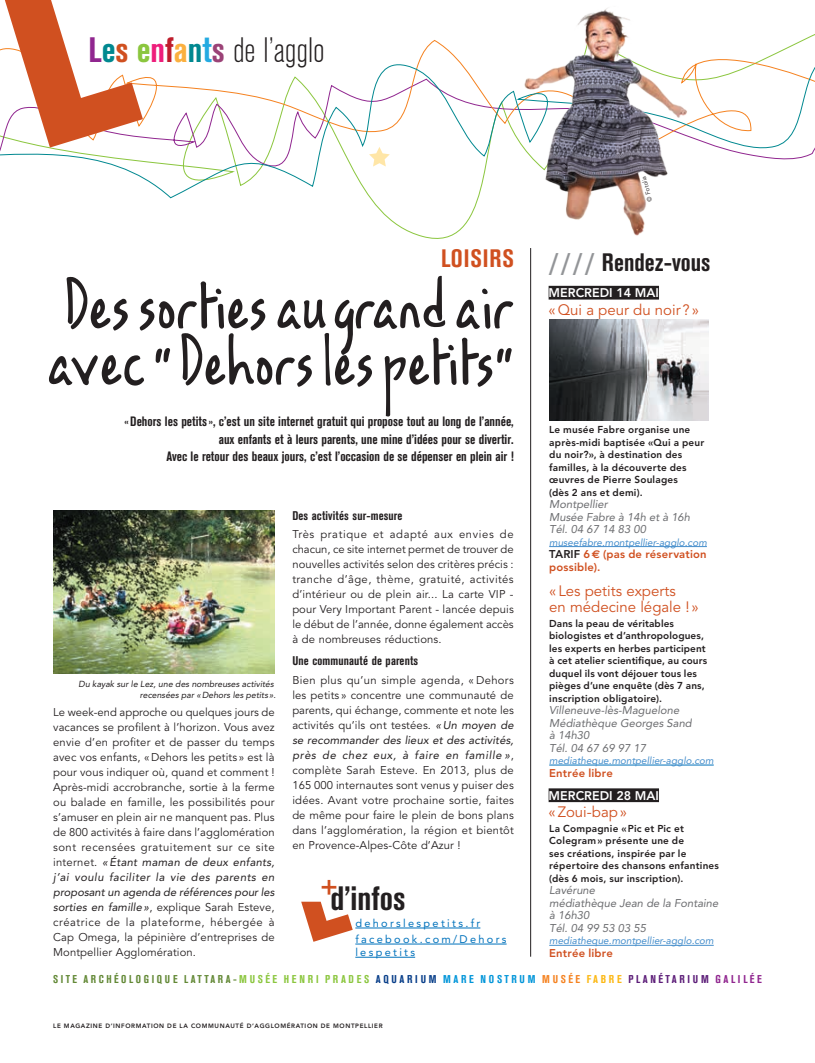
<style>
.page{position:relative;width:815px;height:1063px;background:#fff}
.page>*{position:absolute;margin:0;border:0;box-sizing:border-box;transform-origin:0 0}
.t1{font:56.25px/56.2px "KG Les Bouquinistesde Paris";letter-spacing:.01em;color:#231f20;text-align:center}
.t2{font:300 condensed 35px "Akzidenz Grotesk BE";color:#231f20}
.t3{font:700 condensed 33.5px "Akzidenz Grotesk BE";color:#231f20}
.t4{font:700 condensed 33.5px "Akzidenz Grotesk BE";color:#d05020}
.t5{font:700 condensed 25px "Akzidenz Grotesk BE";color:#231f20}
.t6{font:700 condensed 25px "Akzidenz Grotesk BE";letter-spacing:.035em;color:#d05020}
.t7{font:15px/16.2px "Avenir";color:#d05020}
.t8{font:700 condensed 13.5px "Akzidenz Grotesk BE";color:#231f20}
.texte_courant{font:700 condensed 12.5px "Akzidenz Grotesk BE";letter-spacing:.01em;color:#231f20}
.t9{font:800 12.5px "Avenir";color:#fff}
.texte_courant-2{font:11.25px/15px "Avenir";letter-spacing:.01em;color:#231f20;text-align:justify}
.t10{font:italic 11.25px/12.5px "Avenir";color:#6c6d70}
.t11{font:700 condensed 11.25px "Akzidenz Grotesk BE";letter-spacing:.23em;color:#628835}
.t12{font:800 11.25px/12.5px "Avenir";letter-spacing:.015em;color:#d05020}
.t13{font:11px/13.2px "Avenir";letter-spacing:.21em;color:#0072bc}
.t14{font:800 10px/12.5px "Avenir";letter-spacing:.02em;color:#231f20}
.t15{font:italic 10px "Avenir";color:#448dcb}
.t16{font:italic 8.75px/10.6px "Avenir";color:#231f20;text-align:right}
.t17{font:800 6.25px "Avenir";letter-spacing:.1em;color:#231f20}
.t18{font:6.25px "Avenir";color:#231f20}
.s1{font-weight:700;color:#90268f}
.s2{font-weight:700;color:#008890}
.s3{font-weight:700;color:#d05020}
.s4{font-weight:700;color:#8bc63e}
.s5{font-weight:700;color:#ee1e7b}
.s6{font-weight:700;color:#be1d2c}
.s7{font-weight:700;color:#fbb03f}
.s8{font-weight:700;color:#24aae1}
.s9{font-weight:700;color:#9b4277}
.s10{font-weight:400;font-stretch:normal;font-size:31.25px;color:#939598}
.s11{color:#231f20}
.s12{font-family:"Euro Sans";font-weight:700}
.s13{font-style:italic}
.s14{color:#8bc63e}
.s15{color:#083e89}
.s16{color:#0095d9}
.s17{color:#f58220}
.s18{color:#fcb814}
.s19{color:#5c1d78}
.s20{color:#90268f}
</style>
<div class="page">
<svg style="left:0;top:34px;width:815px;height:164px"></svg>
<svg style="left:0;top:0;width:143px;height:148px"></svg>
<svg style="left:369px;top:147px;width:21px;height:20px"></svg>
<svg style="left:335px;top:300px;width:19px;height:55px"></svg>
<hr style="left:530px;top:248px;width:1px;height:709px;background:#231f20">
<div style="left:549px;top:788px;width:110px;height:14px;background:#231f20"></div>
<hr style="left:549px;top:945px;width:165px;height:1px;background:#448dcb">
<div style="left:549px;top:286px;width:110px;height:14px;background:#231f20"></div>
<hr style="left:549px;top:546px;width:158px;height:1px;background:#448dcb">
<img style="left:53px;top:510px;width:222px;height:163px">
<svg style="left:301px;top:902px;width:52px;height:40px"></svg>
<hr style="left:355px;top:928px;width:125px;height:1px;background:#0072bc">
<hr style="left:355px;top:944px;width:152px;height:1px;background:#0072bc">
<hr style="left:355px;top:957px;width:60px;height:1px;background:#0072bc">
<hr style="left:549px;top:765px;width:165px;height:1px;background:#0072bc">
<img style="left:500px;top:8px;width:204px;height:246px">
<img style="left:549px;top:320px;width:160px;height:100px">
<h2 class="t2" style="left:89px;top:31px;width:237px"><span class="s1">L</span><span class="s2">e</span><span class="s3">s</span> <span class="s4">e</span><span class="s5">n</span><span class="s6">f</span><span class="s7">a</span><span class="s2">n</span><span class="s8">t</span><span class="s9">s</span> de l’agglo</h2>
<p class="t18" style="left:647px;top:202px;width:27px;rotate:-105deg">© Fotolia</p>
<p class="t6" style="left:441px;top:244px;width:74px">LOISIRS</p>
<p class="t5" style="left:549px;top:248px;width:163px"><span class="s10">////</span> Rendez-vous</p>
<p class="t1" style="left:47px;top:281px;width:468px">Dessorties au rand air avec “ Dehorsles petits“</p>
<p class="t9" style="left:549px;top:285px;width:112px">MERCREDI 14 MAI</p>
<p class="t7" style="left:549px;top:302px;width:152px">«Qui a peur du noir ? »</p>
<p class="t8" style="left:124px;top:414px;width:391px">« Dehors les petits», c’est un site internet gratuit qui propose tout au long de l’année,</p>
<p class="t8" style="left:219px;top:431px;width:297px">aux enfants et à leurs parents, une mine d’idées pour se divertir.</p>
<p class="t8" style="left:166px;top:449px;width:349px">Avec le retour des beaux jours, c’est l’occasion de se dépenser en plein air !</p>
<p class="t14" style="left:549px;top:423px;width:157px">Le musée Fabre organise une après-midi baptisée «Qui a peur du noir?», à destination des familles, à la découverte des œuvres de Pierre Soulages<br>(dès 2 ans et demi).</p>
<p class="t10" style="left:549px;top:498px;width:60px">Montpellier</p>
<p class="t10" style="left:549px;top:510px;width:142px">Musée Fabre à 14h et à 16h</p>
<p class="t10" style="left:549px;top:523px;width:98px">Tél. 04 67 14 83 00</p>
<p class="t15" style="left:549px;top:536px;width:159px">museefabre.montpellier-agglo.com</p>
<p class="t12" style="left:549px;top:548px;width:159px"><span class="s11">TARIF</span> 6<span class="s12">E</span> (pas de réservation possible).</p>
<p class="texte_courant" style="left:292px;top:508px;width:112px">Des activités sur-mesure</p>
<p class="texte_courant-2" style="left:292px;top:527px;width:223px">Très pratique et adapté aux envies de chacun, ce site internet permet de trouver de nouvelles activités selon des critères précis : tranche d’âge, thème, gratuité, activités d’intérieur ou de plein air... La carte VIP - pour Very Important Parent - lancée depuis le début de l’année, donne également accès à de nombreuses réductions.</p>
<p class="texte_courant" style="left:292px;top:654px;width:127px">Une communauté de parents</p>
<p class="texte_courant-2" style="left:292px;top:673px;width:223px">Bien plus qu’un simple agenda, « Dehors les petits » concentre une communauté de parents, qui échange, commente et note les activités qu’ils ont testées. <span class="s13">« Un moyen de se recommander des lieux et des activités, près de chez eux, à faire en famille »</span>, complète Sarah Esteve. En 2013, plus de 165 000 internautes sont venus y puiser des idées. Avant votre prochaine sortie, faites de même pour faire le plein de bons plans dans l’agglomération, la région et bientôt en Provence-Alpes-Côte d’Azur !</p>
<p class="t7" style="left:549px;top:583px;width:151px">« Les petits experts<br>en médecine légale ! »</p>
<p class="t14" style="left:549px;top:617px;width:160px">Dans la peau de véritables biologistes et d’anthropologues, les experts en herbes participent à cet atelier scientifique, au cours duquel ils vont déjouer tous les pièges d’une enquête (dès 7 ans, inscription obligatoire).</p>
<p class="t10" style="left:549px;top:704px;width:132px">Villeneuve-lès-Maguelone</p>
<p class="t10" style="left:549px;top:716px;width:144px">Médiathèque Georges Sand à 14h30</p>
<p class="t10" style="left:549px;top:741px;width:98px">Tél. 04 67 69 97 17</p>
<p class="t15" style="left:549px;top:755px;width:166px">mediatheque.montpellier-agglo.com</p>
<p class="t12" style="left:549px;top:766px;width:65px">Entrée libre</p>
<p class="t16" style="left:79px;top:679px;width:199px">Du kayak sur le Lez, une des nombreuses activités recensées par «Dehors les petits ».</p>
<p class="texte_courant-2" style="left:53px;top:705px;width:223px">Le week-end approche ou quelques jours de vacances se profilent à l’horizon. Vous avez envie d’en profiter et de passer du temps avec vos enfants, «Dehors les petits » est là pour vous indiquer où, quand et comment !<br>Après-midi accrobranche, sortie à la ferme ou balade en famille, les possibilités pour s’amuser en plein air ne manquent pas. Plus de 800 activités à faire dans l’agglomération sont recensées gratuitement sur ce site internet. <span class="s13">« Étant maman de deux enfants, j’ai voulu faciliter la vie des parents en proposant un agenda de références pour les sorties en famille »</span>, explique Sarah Esteve, créatrice de la plateforme, hébergée à Cap Omega, la pépinière d’entreprises de Montpellier Agglomération.</p>
<p class="t9" style="left:549px;top:788px;width:112px">MERCREDI 28 MAI</p>
<p class="t7" style="left:549px;top:804px;width:80px">«Zoui-bap»</p>
<p class="t14" style="left:549px;top:822px;width:171px">La Compagnie «Pic et Pic et<br>Colegram» présente une de<br>ses créations, inspirée par le répertoire des chansons enfantines (dès 6 mois, sur inscription).</p>
<p class="t10" style="left:549px;top:884px;width:47px">Lavérune</p>
<p class="t10" style="left:549px;top:897px;width:171px">médiathèque Jean de la Fontaine à 16h30</p>
<p class="t10" style="left:549px;top:922px;width:98px">Tél. 04 99 53 03 55</p>
<p class="t15" style="left:549px;top:935px;width:166px">mediatheque.montpellier-agglo.com</p>
<p class="t12" style="left:549px;top:947px;width:65px">Entrée libre</p>
<p class="t4" style="left:321px;top:866px;width:18px">+</p>
<p class="t3" style="left:330px;top:879px;width:77px">d’infos</p>
<p class="t13" style="left:355px;top:916px;width:127px">dehorslespetits.fr</p>
<p class="t13" style="left:355px;top:933px;width:153px">facebook.com/Dehors lespetits</p>
<p class="t11" style="left:53px;top:973px;width:710px">SITE ARCHÉOLOGIQUE LATTARA-<span class="s14">MUSÉE HENRI PRADES</span> <span class="s15">AQUARIUM</span> <span class="s16">MARE NOSTRUM</span> <span class="s17">MUSÉE</span> <span class="s18">FABRE</span> <span class="s19">PLANÉTARIUM</span> <span class="s20">GALILÉE</span></p>
<p class="t17" style="left:53px;top:1022px;width:331px">LE MAGAZINE D’INFORMATION DE LA COMMUNAUTÉ D’AGGLOMÉRATION DE MONTPELLIER</p>
</div>
